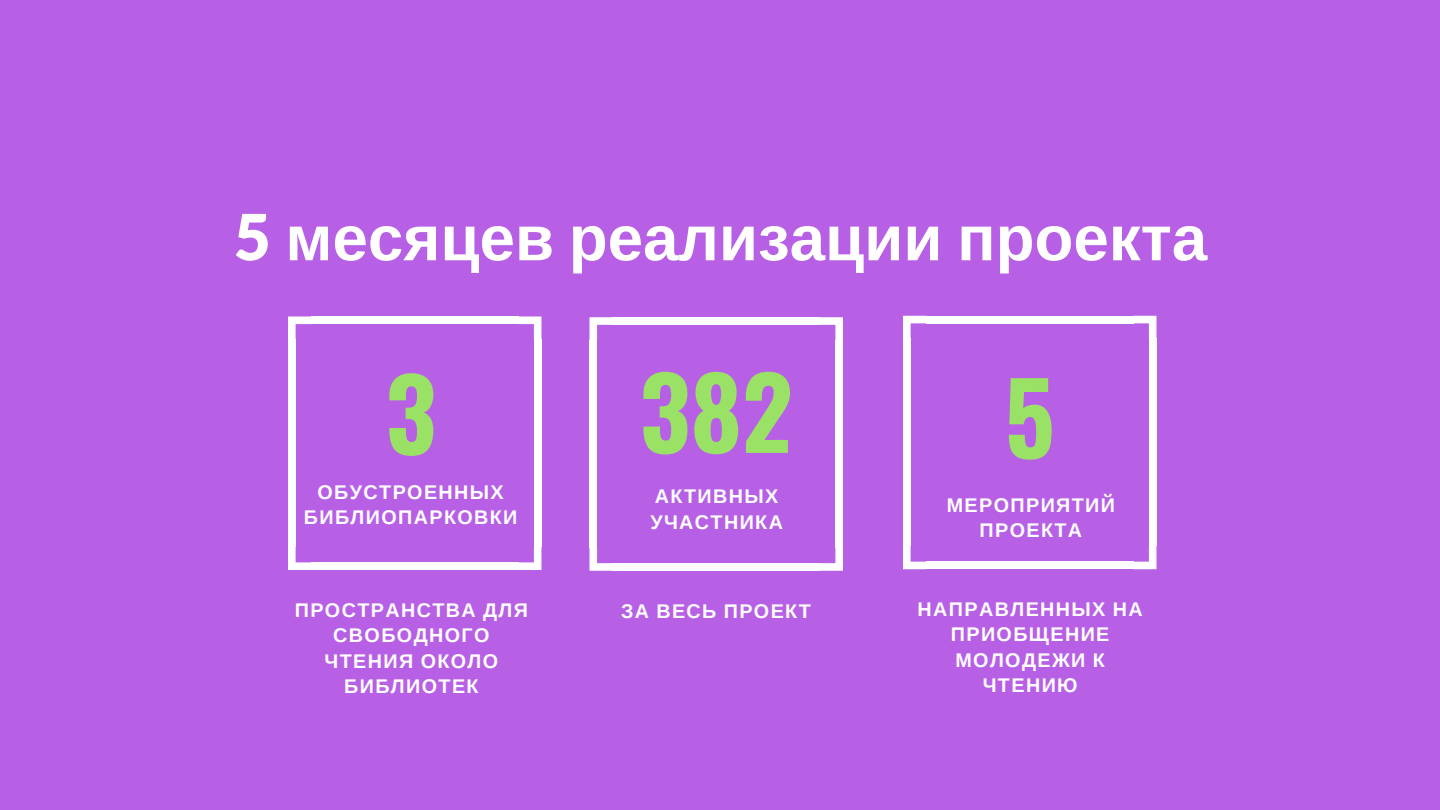
<style>
.page{position:relative;width:1440px;height:810px;background:#b760e6}
.page>*{position:absolute;margin:0;border:0;box-sizing:border-box;transform-origin:0 0}
.t1{font:700 98.9px "Oswald";color:#99e265}
.t2{font:700 63.7px "Liberation Sans";color:#fff}
.t3{font:700 19.8px/25.5px "Liberation Sans";letter-spacing:.07em;color:#fff;text-align:center}
.s1{font-family:"Lato Latin";font-weight:900}
</style>
<div class="page">
<div style="left:534px;top:339px;width:7px;height:208px;background:#fff"></div>
<div style="left:288px;top:339px;width:8px;height:208px;background:#fff"></div>
<div style="left:311px;top:316px;width:208px;height:8px;background:#fff"></div>
<div style="left:311px;top:562px;width:208px;height:8px;background:#fff"></div>
<svg style="left:518px;top:316px;width:24px;height:24px"></svg>
<svg style="left:288px;top:316px;width:23px;height:23px"></svg>
<svg style="left:519px;top:547px;width:23px;height:23px"></svg>
<svg style="left:288px;top:547px;width:23px;height:23px"></svg>
<div style="left:835px;top:340px;width:8px;height:208px;background:#fff"></div>
<div style="left:590px;top:340px;width:7px;height:208px;background:#fff"></div>
<div style="left:612px;top:317px;width:208px;height:8px;background:#fff"></div>
<div style="left:612px;top:563px;width:208px;height:8px;background:#fff"></div>
<svg style="left:820px;top:317px;width:23px;height:23px"></svg>
<svg style="left:590px;top:317px;width:22px;height:23px"></svg>
<svg style="left:820px;top:548px;width:23px;height:23px"></svg>
<svg style="left:590px;top:548px;width:22px;height:23px"></svg>
<div style="left:1149px;top:339px;width:7px;height:207px;background:#fff"></div>
<div style="left:903px;top:339px;width:8px;height:207px;background:#fff"></div>
<div style="left:926px;top:316px;width:208px;height:7px;background:#fff"></div>
<div style="left:926px;top:562px;width:208px;height:7px;background:#fff"></div>
<svg style="left:1133px;top:316px;width:23px;height:23px"></svg>
<svg style="left:903px;top:316px;width:23px;height:23px"></svg>
<svg style="left:1133px;top:546px;width:23px;height:23px"></svg>
<svg style="left:903px;top:546px;width:23px;height:23px"></svg>
<h2 class="t2" style="left:234px;top:203px;width:975px"><span class="s1">5</span> месяцев реализации проекта</h2>
<h1 class="t1" style="left:386px;top:336px;width:52px">3</h1>
<h1 class="t1" style="left:640px;top:335px;width:155px">382</h1>
<p class="t3" style="left:650px;top:484px;width:134px;text-align:left">АКТИВНЫХ<br>УЧАСТНИКА</p>
<p class="t3" style="left:304px;top:479px;width:215px">ОБУСТРОЕННЫХ<br>БИБЛИОПАРКОВКИ</p>
<h1 class="t1" style="left:1005px;top:340px;width:52px">5</h1>
<p class="t3" style="left:947px;top:492px;width:170px">МЕРОПРИЯТИЙ<br>ПРОЕКТА</p>
<p class="t3" style="left:295px;top:597px;width:235px">ПРОСТРАНСТВА ДЛЯ<br>СВОБОДНОГО<br>ЧТЕНИЯ ОКОЛО<br>БИБЛИОТЕК</p>
<p class="t3" style="left:621px;top:598px;width:191px">ЗА ВЕСЬ ПРОЕКТ</p>
<p class="t3" style="left:918px;top:596px;width:227px">НАПРАВЛЕННЫХ НА<br>ПРИОБЩЕНИЕ<br>МОЛОДЕЖИ К<br>ЧТЕНИЮ</p>
</div>
